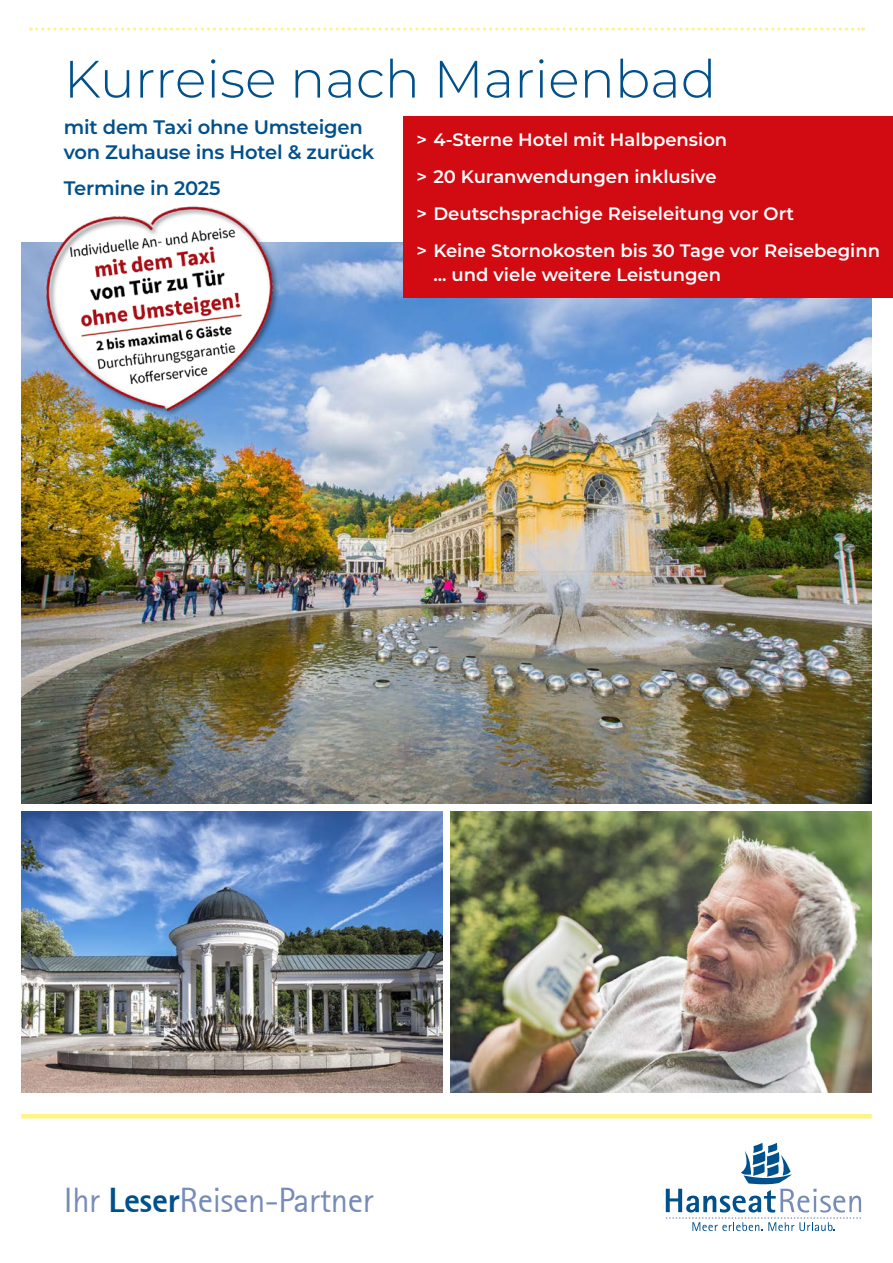
<style>
.page{position:relative;width:893px;height:1263px;background:#fff}
.page>*{position:absolute;margin:0;border:0;box-sizing:border-box;transform-origin:0 0}
.t1{font:300 52.5px "Montserrat";color:#00508c}
.t2{font:34.5px "Rotis Sans Serif";letter-spacing:-.01em;color:#768bb7}
.t3{font:600 19.5px/25.5px "Montserrat";letter-spacing:-.01em;color:#00508c}
.t4{font:600 18px/36.8px "Montserrat";color:#fff}
.s1{font-weight:800;color:#00508c}
</style>
<div class="page">
<svg style="left:31px;top:28px;width:832px;height:3px"></svg>
<hr style="left:21px;top:1114px;width:851px;height:4px;background:#fff482">
<svg style="left:666px;top:1143px;width:195px;height:88px"></svg>
<img style="left:21px;top:242px;width:851px;height:562px">
<img style="left:21px;top:811px;width:421px;height:282px">
<img style="left:451px;top:811px;width:421px;height:282px">
<div style="left:404px;top:116px;width:489px;height:182px;background:#d20a11"></div>
<img style="left:25px;top:206px;width:280px;height:224px">
<h1 class="t1" style="left:64px;top:43px;width:654px">Kurreise nach Marienbad</h1>
<p class="t3" style="left:64px;top:113px;width:312px">mit dem Taxi ohne Umsteigen von Zuhause ins Hotel &amp; zurück</p>
<p class="t3" style="left:64px;top:175px;width:158px">Termine in 2025</p>
<p class="t4" style="left:416px;top:121px;width:465px">&gt; 4-Sterne Hotel mit Halbpension<br>&gt; 20 Kuranwendungen inklusive<br>&gt; Deutschsprachige Reiseleitung vor Ort<br>&gt; Keine Stornokosten bis 30 Tage vor Reisebeginn</p>
<p class="t4" style="left:433px;top:255px;width:289px">... und viele weitere Leistungen</p>
<h2 class="t2" style="left:64px;top:1180px;width:311px">Ihr <span class="s1">Leser</span>Reisen-Partner</h2>
</div>
